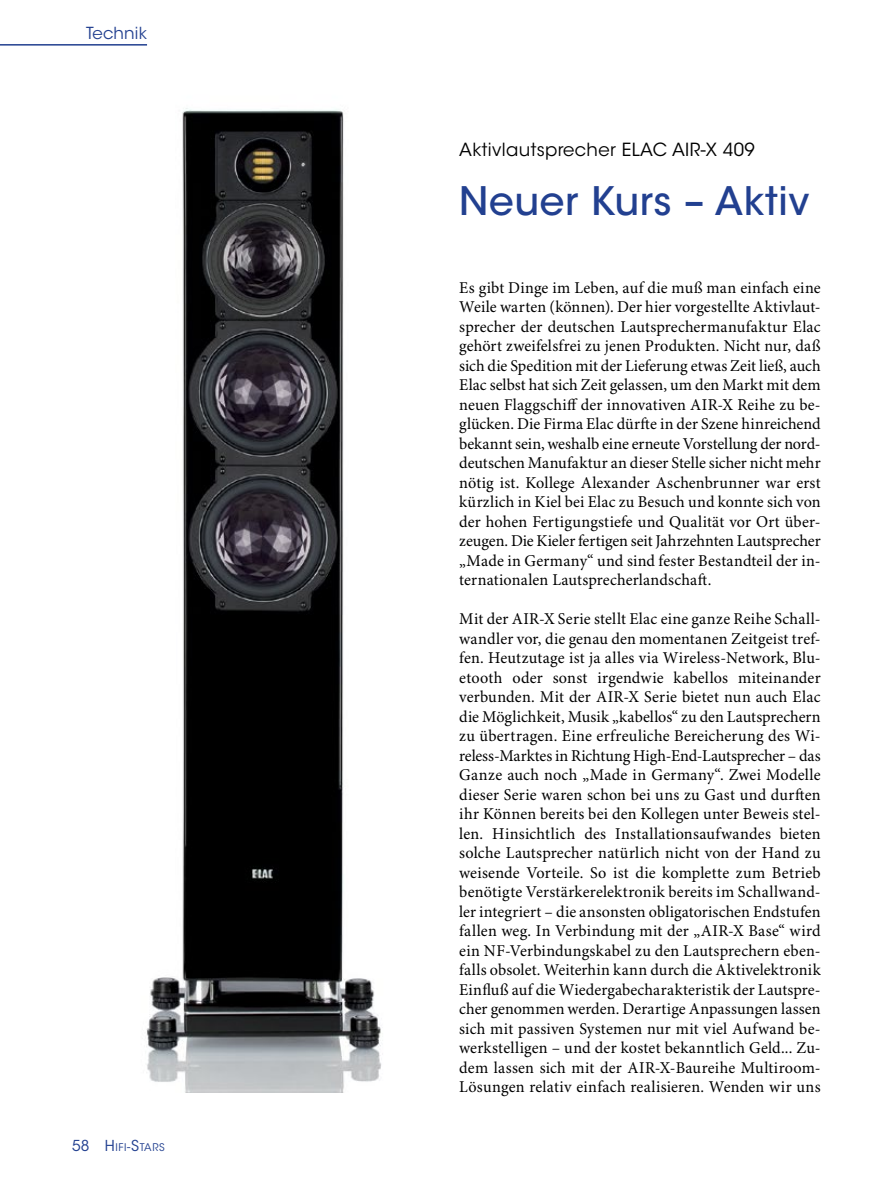
<style>
.page{position:relative;width:893px;height:1191px;background:#fff}
.page>*{position:absolute;margin:0;border:0;box-sizing:border-box;transform-origin:0 0}
.t1{font:500 39px "ITC Avant Garde Std";letter-spacing:.015em;color:#224090}
.t2{font:18px "ITC Avant Garde Std";letter-spacing:.02em;color:#000}
.t3{font:16.5px/19.5px "Minion Pro";letter-spacing:.01em;color:#000;text-align:justify}
.t4{font:16.5px "ITC Avant Garde Std";letter-spacing:.01em;color:#224090}
.t5{font:15px "ITC Avant Garde Std";color:#224090}
.t6{font:10.5px "ITC Avant Garde Std";letter-spacing:.055em;color:#224090}
.s1{font-size:15px}
.s2{font-size:12px}
</style>
<div class="page">
<img style="left:146px;top:108px;width:235px;height:984px">
<hr style="left:0;top:44px;width:147px;height:2px;background:#224090">
<p class="t4" style="left:86px;top:23px;width:62px">Technik</p>
<p class="t5" style="left:72px;top:1136px;width:19px">58</p>
<p class="t6" style="left:105px;top:1140px;width:61px"><span class="s1">H</span>IFI<span class="s2">-</span><span class="s1">S</span>TARS</p>
<p class="t2" style="left:459px;top:139px;width:297px">Aktivlautsprecher ELAC AIR-X 409</p>
<h1 class="t1" style="left:459px;top:176px;width:352px">Neuer Kurs – Aktiv</h1>
<p class="t3" style="left:459px;top:278px;width:363px">Es gibt Dinge im Leben, auf die muß man einfach eine Weile warten (können). Der hier vorgestellte Aktivlaut&shy;sprecher der deutschen Lautsprechermanufaktur Elac gehört zweifelsfrei zu jenen Produkten. Nicht nur, daß sich die Spedition mit der Lieferung etwas Zeit ließ, auch Elac selbst hat sich Zeit gelassen, um den Markt mit dem neuen Flaggschiff der innovativen AIR-X Reihe zu be&shy;glücken. Die Firma Elac dürfte in der Szene hinreichend bekannt sein, weshalb eine erneute Vorstellung der nord&shy;deutschen Manufaktur an dieser Stelle sicher nicht mehr nötig ist. Kollege Alexander Aschenbrunner war erst kürzlich in Kiel bei Elac zu Besuch und konnte sich von der hohen Fertigungstiefe und Qualität vor Ort über&shy;zeugen. Die Kieler fertigen seit Jahrzehnten Lautsprecher „Made in Germany“ und sind fester Bestandteil der in&shy;ternationalen Lautsprecherlandschaft.</p>
<p class="t3" style="left:459px;top:610px;width:363px">Mit der AIR-X Serie stellt Elac eine ganze Reihe Schall&shy;wandler vor, die genau den momentanen Zeitgeist tref&shy;fen. Heutzutage ist ja alles via Wireless-Network, Blu&shy;etooth oder sonst irgendwie kabellos miteinander verbunden. Mit der AIR-X Serie bietet nun auch Elac die Möglichkeit, Musik „kabellos“ zu den Lautsprechern zu übertragen. Eine erfreuliche Bereicherung des Wi&shy;reless-Marktes in Richtung High-End-Lautsprecher – das Ganze auch noch „Made in Germany“. Zwei Modelle dieser Serie waren schon bei uns zu Gast und durften ihr Können bereits bei den Kollegen unter Beweis stel&shy;len. Hinsichtlich des Installationsaufwandes bieten solche Lautsprecher natürlich nicht von der Hand zu weisende Vorteile. So ist die komplette zum Betrieb benötigte Verstärkerelektronik bereits im Schallwand&shy;ler integriert – die ansonsten obligatorischen Endstufen fallen weg. In Verbindung mit der „AIR-X Base“ wird ein NF-Verbindungskabel zu den Lautsprechern eben&shy;falls obsolet. Weiterhin kann durch die Aktivelektronik Einfluß auf die Wiedergabecharakteristik der Lautspre&shy;cher genommen werden. Derartige Anpassungen lassen sich mit passiven Systemen nur mit viel Aufwand be&shy;werkstelligen – und der kostet bekanntlich Geld... Zu&shy;dem lassen sich mit der AIR-X-Baureihe Multiroom-Lösungen relativ einfach realisieren. Wenden wir uns</p>
</div>
